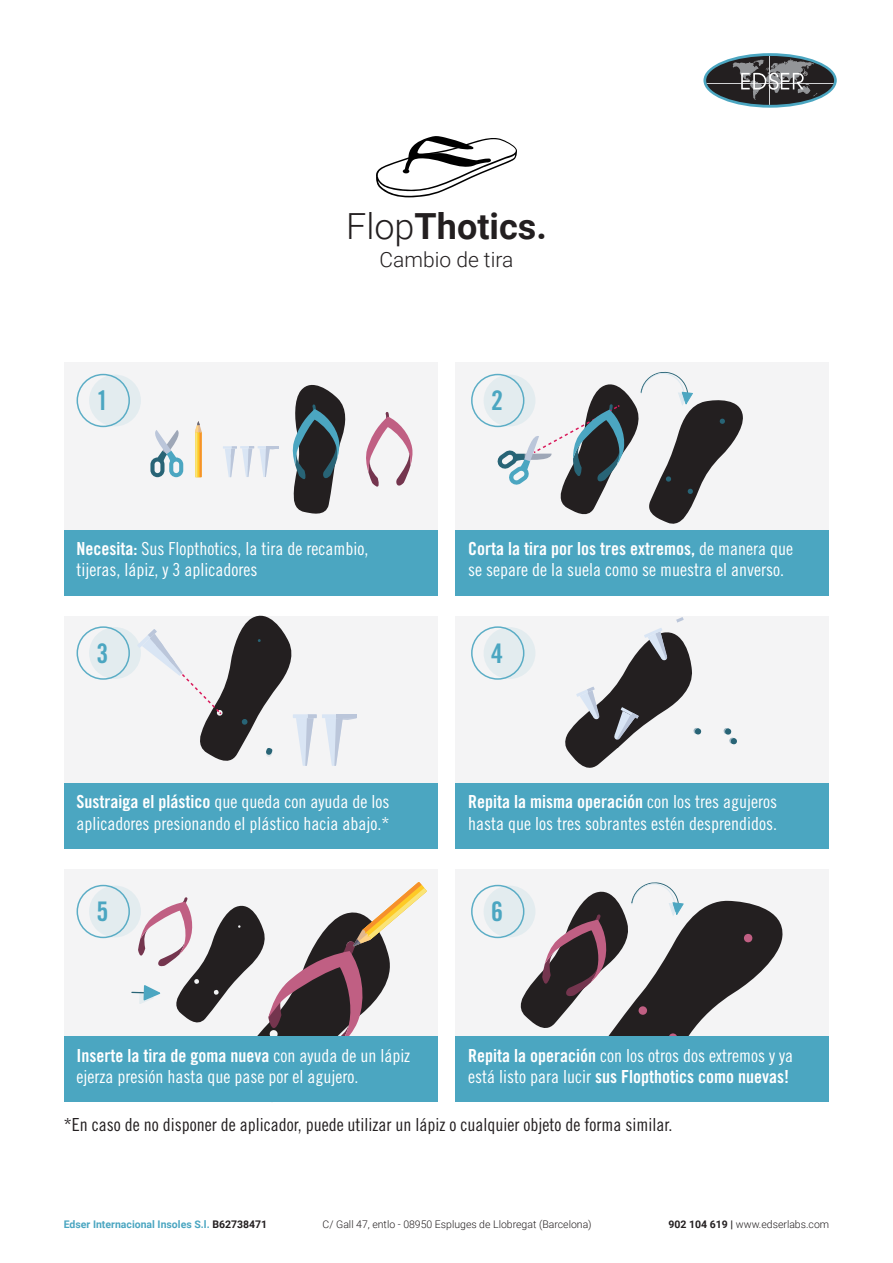
<style>
.page{position:relative;width:893px;height:1263px;background:#fff}
.page>*{position:absolute;margin:0;border:0;box-sizing:border-box;transform-origin:0 0}
.t1{font:700 36px "Roboto";color:#231f20}
.t2{font:27px "Trade Gothic LT Std Bd Cn 20";color:#4ba6c1}
.t3{font:300 21px "Roboto";color:#231f20}
.t4{font:18px/21.6px "Trade Gothic LT Std Cn 18";color:#fff}
.t5{font:18px "Trade Gothic LT Std Cn 18";color:#231f20}
.t6{font:18px "Trade Gothic LT Std Bd Cn 20";color:#fff}
.t7{font:300 10.5px "Roboto";color:#231f20}
.t8{font:700 10.5px "Roboto";color:#4ba6c1}
.s1{font-weight:300}
.s2{font-family:"Trade Gothic LT Std Bd Cn 20"}
.s3{font-family:"Trade Gothic LT Std Cn 18"}
.s4{color:#231f20}
.s5{font-weight:700}
</style>
<div class="page">
<svg style="left:703px;top:53px;width:134px;height:55px"></svg>
<div style="left:706px;top:56px;width:128px;height:49px;background:#231f20;border-radius:50%"></div>
<hr style="left:706px;top:83px;width:128px;height:1px;background:#d1d2d4">
<hr style="left:769px;top:56px;width:1px;height:49px;background:#d1d2d4">
<svg style="left:733px;top:59px;width:84px;height:41px"></svg>
<svg style="left:376px;top:136px;width:141px;height:62px"></svg>
<div style="left:64px;top:362px;width:373px;height:233px;background:#f4f4f5"></div>
<div style="left:64px;top:616px;width:373px;height:233px;background:#f4f4f5"></div>
<div style="left:64px;top:869px;width:373px;height:233px;background:#f4f4f5"></div>
<div style="left:455px;top:362px;width:374px;height:233px;background:#f4f4f5"></div>
<div style="left:455px;top:616px;width:374px;height:233px;background:#f4f4f5"></div>
<div style="left:455px;top:869px;width:374px;height:233px;background:#f4f4f5"></div>
<div style="left:77px;top:374px;width:53px;height:53px;border:2px solid #4ba6c1;border-radius:50%"></div>
<svg style="left:89px;top:374px;width:52px;height:52px;background:#dce8ed"></svg>
<div style="left:77px;top:626px;width:53px;height:54px;border:2px solid #4ba6c1;border-radius:50%"></div>
<svg style="left:89px;top:627px;width:52px;height:52px;background:#dce8ec"></svg>
<div style="left:77px;top:885px;width:53px;height:53px;border:2px solid #4ba6c1;border-radius:50%"></div>
<svg style="left:89px;top:885px;width:52px;height:52px;background:#dbe8ec"></svg>
<div style="left:471px;top:374px;width:53px;height:53px;border:2px solid #4ba6c1;border-radius:50%"></div>
<div style="left:484px;top:374px;width:51px;height:52px;background:#e3ecef;border-radius:50%"></div>
<div style="left:471px;top:626px;width:53px;height:54px;border:2px solid #4ba6c1;border-radius:50%"></div>
<svg style="left:484px;top:627px;width:51px;height:52px;background:#dce8ec"></svg>
<div style="left:471px;top:885px;width:53px;height:53px;border:2px solid #4ba6c1;border-radius:50%"></div>
<div style="left:484px;top:885px;width:51px;height:52px;background:#e3ecef;border-radius:50%"></div>
<svg style="left:292px;top:384px;width:54px;height:130px"></svg>
<svg style="left:366px;top:412px;width:47px;height:75px"></svg>
<svg style="left:150px;top:430px;width:33px;height:47px"></svg>
<svg style="left:195px;top:421px;width:7px;height:56px"></svg>
<hr style="left:223px;top:446px;width:14px;height:3px;background:#d9e5f4">
<svg style="left:225px;top:446px;width:53px;height:31px"></svg>
<div style="left:455px;top:783px;width:374px;height:66px;background:#4ba6c1"></div>
<svg style="left:497px;top:372px;width:246px;height:152px"></svg>
<hr style="left:322px;top:714px;width:24px;height:4px;background:#d9e5f4">
<svg style="left:325px;top:718px;width:32px;height:48px"></svg>
<hr style="left:336px;top:714px;width:21px;height:4px;background:#bbc6da">
<svg style="left:137px;top:615px;width:180px;height:151px"></svg>
<div style="left:455px;top:530px;width:374px;height:65px;background:#4ba6c1"></div>
<div style="left:64px;top:530px;width:373px;height:65px;background:#4ba6c1"></div>
<div style="left:64px;top:783px;width:373px;height:66px;background:#4ba6c1"></div>
<svg style="left:723px;top:728px;width:14px;height:17px"></svg>
<svg style="left:565px;top:617px;width:136px;height:151px"></svg>
<svg style="left:131px;top:882px;width:296px;height:155px"></svg>
<div style="left:64px;top:1037px;width:373px;height:65px;background:#4ba6c1"></div>
<div style="left:455px;top:1037px;width:374px;height:65px;background:#4ba6c1"></div>
<svg style="left:515px;top:882px;width:271px;height:155px"></svg>
<p class="t2" style="left:96px;top:384px;width:13px">1</p>
<p class="t1" style="left:346px;top:201px;width:202px"><span class="s1">Flop</span>Thotics.</p>
<p class="t3" style="left:380px;top:245px;width:135px">Cambio de tira</p>
<p class="t2" style="left:491px;top:384px;width:13px">2</p>
<p class="t4" style="left:77px;top:537px;width:293px"><span class="s2">Necesita:</span> Sus Flopthotics, la tira de recambio,</p>
<p class="t4" style="left:77px;top:559px;width:182px">tijeras, lápiz, y 3 aplicadores</p>
<p class="t6" style="left:468px;top:537px;width:326px">Corta la tira por los tres extremos, <span class="s3">de manera que</span></p>
<p class="t4" style="left:468px;top:559px;width:317px">se separe de la suela como se muestra el anverso.</p>
<p class="t2" style="left:96px;top:636px;width:13px">3</p>
<p class="t2" style="left:491px;top:636px;width:13px">4</p>
<p class="t4" style="left:77px;top:791px;width:314px"><span class="s2">Sustraiga el plástico</span> que queda con ayuda de los aplicadores presionando el plástico hacia abajo.*</p>
<p class="t4" style="left:468px;top:791px;width:310px"><span class="s2">Repita la misma operación</span> con los tres agujeros hasta que los tres sobrantes estén desprendidos.</p>
<p class="t2" style="left:96px;top:895px;width:13px">5</p>
<p class="t2" style="left:491px;top:895px;width:13px">6</p>
<p class="t4" style="left:77px;top:1044px;width:335px"><span class="s2">Inserte la tira de goma nueva</span> con ayuda de un lápiz ejerza presión hasta que pase por el agujero.</p>
<p class="t4" style="left:468px;top:1044px;width:326px"><span class="s2">Repita la operación</span> con los otros dos extremos y ya está listo para lucir <span class="s2">sus Flopthotics como nuevas!</span></p>
<p class="t5" style="left:64px;top:1114px;width:610px">*En caso de no disponer de aplicador, puede utilizar un lápiz o cualquier objeto de forma similar.</p>
<p class="t8" style="left:64px;top:1217px;width:205px">Edser Internacional Insoles S.l. <span class="s4">B62738471</span></p>
<p class="t7" style="left:323px;top:1217px;width:271px">C/ Gall 47, entlo - 08950 Espluges de Llobregat (Barcelona)</p>
<p class="t7" style="left:668px;top:1217px;width:162px"><span class="s5">902 104 619 |</span> www.edserlabs.com</p>
</div>
